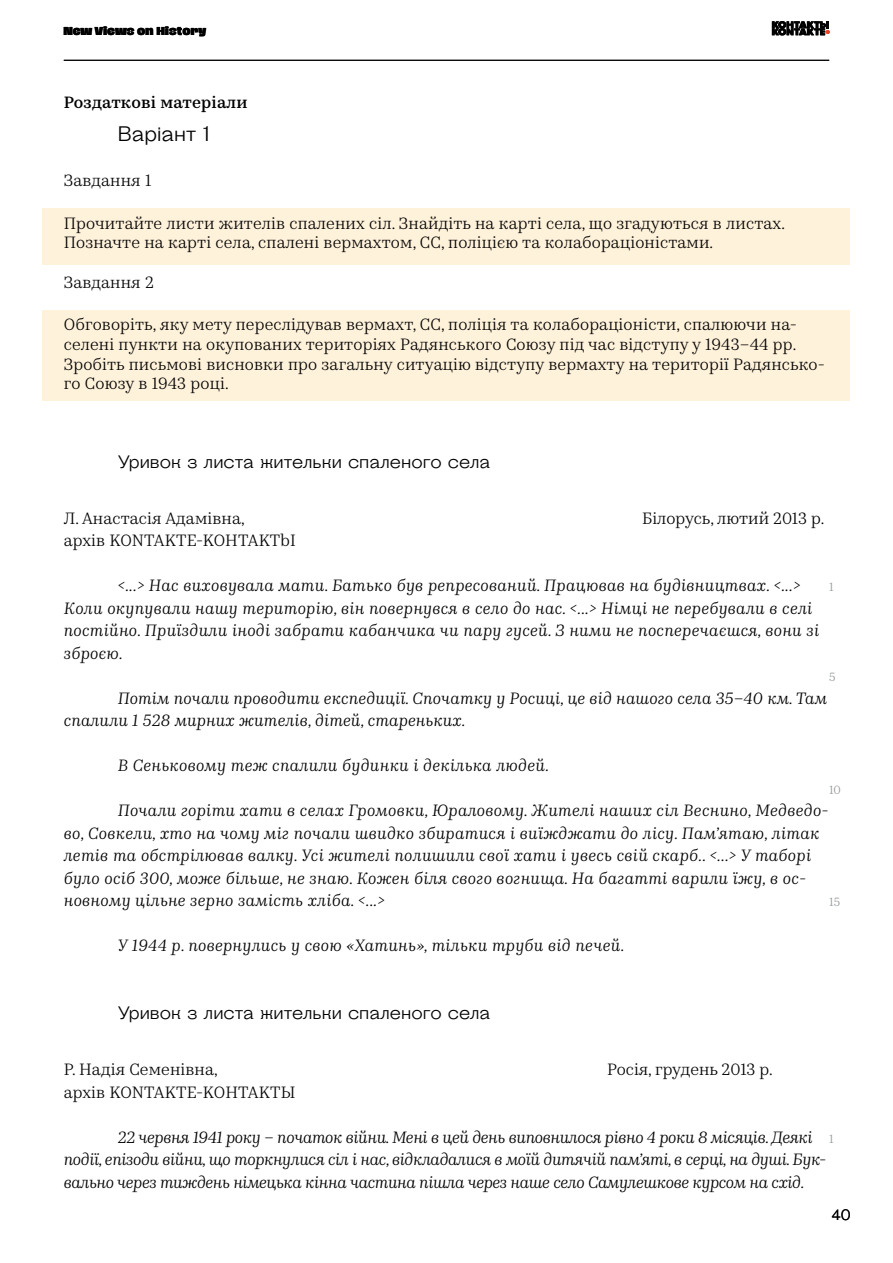
<style>
.page{position:relative;width:893px;height:1263px;background:#fff}
.page>*{position:absolute;margin:0;border:0;box-sizing:border-box;transform-origin:0 0}
.t1{font:21px "Steinbeck";color:#000}
.t2{font:18px "Steinbeck";color:#000}
.t3{font:italic 16.5px/22.5px "Kazimir Text";letter-spacing:.02em;color:#000}
.t4{font:16.5px/19.8px "Kazimir Text";letter-spacing:.01em;color:#000}
.t5{font:italic 16.5px/22.5px "Kazimir Text";letter-spacing:-.02em;color:#000}
.t6{font:500 16.5px "Kazimir Text";letter-spacing:.01em;color:#000}
.t7{font:15px "Steinbeck";color:#000}
.t8{font:12px "Kazimir Text";color:#939598}
.t9{font:800 10.5px "Hagrid Trial";color:#000}
</style>
<div class="page">
<svg style="left:772px;top:21px;width:58px;height:15px"></svg>
<hr style="left:64px;top:60px;width:765px;height:1px;background:#000">
<div style="left:43px;top:209px;width:807px;height:56px;background:#fff2db"></div>
<div style="left:43px;top:310px;width:807px;height:90px;background:#fff2db"></div>
<p class="t9" style="left:63px;top:26px;width:144px">New Views on History</p>
<p class="t6" style="left:64px;top:90px;width:185px">Роздаткові матеріали</p>
<p class="t1" style="left:118px;top:120px;width:94px">Варіант 1</p>
<p class="t4" style="left:64px;top:170px;width:89px">Завдання 1</p>
<p class="t4" style="left:64px;top:212px;width:723px">Прочитайте листи жителів спалених сіл. Знайдіть на карті села, що згадуються в листах.<br>Позначте на карті села, спалені вермахтом, СС, поліцією та колабораціоністами.</p>
<p class="t4" style="left:64px;top:271px;width:92px">Завдання 2</p>
<p class="t4" style="left:64px;top:313px;width:763px">Обговоріть, яку мету переслідував вермахт, СС, поліція та колабораціоністи, спалюючи на&shy;селені пункти на окупованих територіях Радянського Союзу під час відступу у 1943–44 рр.<br>Зробіть письмові висновки про загальну ситуацію відступу вермахту на території Радянсько&shy;го Союзу в 1943 році.</p>
<p class="t2" style="left:118px;top:450px;width:374px">Уривок з листа жительки спаленого села</p>
<p class="t4" style="left:64px;top:507px;width:183px">Л. Анастасія Адамівна,</p>
<p class="t4" style="left:642px;top:507px;width:184px">Білорусь, лютий 2013 р.</p>
<p class="t4" style="left:64px;top:530px;width:234px">архів KONTAKTE-KOHTAKTbI</p>
<p class="t3" style="left:64px;top:573px;width:757px;text-indent:54px">&lt;...&gt; Нас виховувала мати. Батько був репресований. Працював на будівництвах. &lt;...&gt; Коли окупували нашу територію, він повернувся в село до нас. &lt;...&gt; Німці не перебували в селі постійно. Приїздили іноді забрати кабанчика чи пару гусей. З ними не посперечаєшся, вони зі зброєю.</p>
<p class="t3" style="left:64px;top:686px;width:765px;text-indent:54px">Потім почали проводити експедиції. Спочатку у Росиці, це від нашого села 35–40 км. Там спалили 1 528 мирних жителів, дітей, стареньких.</p>
<p class="t3" style="left:118px;top:753px;width:433px">В Сеньковому теж спалили будинки і декілька людей.</p>
<p class="t3" style="left:64px;top:798px;width:766px;text-indent:54px">Почали горіти хати в селах Громовки, Юраловому. Жителі наших сіл Веснино, Медведо&shy;во, Совкели, хто на чому міг почали швидко збиратися і виїжджати до лісу. Пам’ятаю, літак летів та обстрілював валку. Усі жителі полишили свої хати і увесь свій скарб.. &lt;...&gt; У таборі було осіб 300, може більше, не знаю. Кожен біля свого вогнища. На багатті варили їжу, в ос&shy;новному цільне зерно замість хліба. &lt;...&gt;</p>
<p class="t3" style="left:118px;top:933px;width:508px">У 1944 р. повернулись у свою «Хатинь», тільки труби від печей.</p>
<p class="t8" style="left:829px;top:578px;width:6px">1</p>
<p class="t8" style="left:829px;top:668px;width:8px">5</p>
<p class="t8" style="left:829px;top:781px;width:13px">10</p>
<p class="t8" style="left:829px;top:893px;width:12px">15</p>
<p class="t2" style="left:118px;top:1001px;width:374px">Уривок з листа жительки спаленого села</p>
<p class="t4" style="left:64px;top:1058px;width:156px">Р. Надія Семенівна,</p>
<p class="t4" style="left:607px;top:1058px;width:167px">Росія, грудень 2013 р.</p>
<p class="t4" style="left:64px;top:1081px;width:233px">архів KONTAKTE-KOНTAKTЫ</p>
<p class="t5" style="left:64px;top:1125px;width:764px;text-indent:54px">22 червня 1941 року – початок війни. Мені в цей день виповнилося рівно 4 роки 8 місяців. Деякі події, епізоди війни, що торкнулися сіл і нас, відкладалися в моїй дитячій пам’яті, в серці, на душі. Бук&shy;вально через тиждень німецька кінна частина пішла через наше село Самулешкове курсом на схід.</p>
<p class="t8" style="left:829px;top:1130px;width:6px">1</p>
<p class="t7" style="left:831px;top:1205px;width:21px">40</p>
</div>
